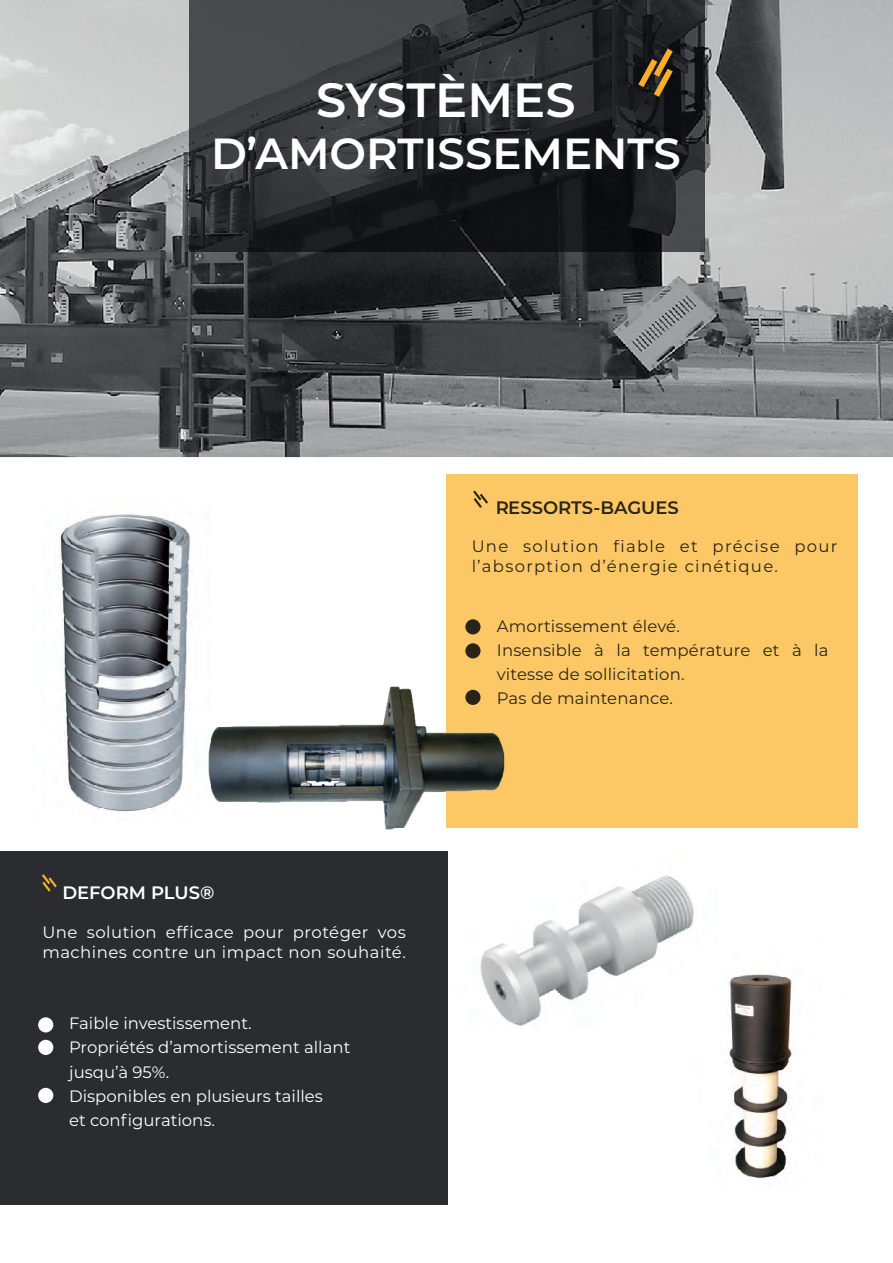
<style>
.page{position:relative;width:893px;height:1263px;background:#fff}
.page>*{position:absolute;margin:0;border:0;box-sizing:border-box;transform-origin:0 0}
.t1{font:600 48px "Montserrat";color:#fff}
.t2{font:600 43.5px "Montserrat";color:#fff}
.t3{font:600 18px "Montserrat";color:#05060a}
.t4{font:600 18px "Montserrat";color:#fff}
.t5{font:16.5px/24px "Montserrat";color:#fff}
.t6{font:16.5px/24px "Montserrat";letter-spacing:.01em;color:#05060a}
.t7{font:16.5px/19.8px "Montserrat";letter-spacing:.03em;color:#fff}
.t8{font:16.5px/19.8px "Montserrat";letter-spacing:.08em;color:#05060a}
</style>
<div class="page">
<img style="left:0;top:0;width:893px;height:458px">
<div style="left:0;top:851px;width:447px;height:353px;background:#2b2c2f"></div>
<svg style="left:190px;top:0;width:515px;height:252px;background:#2a2b2e"></svg>
<div style="left:446px;top:475px;width:412px;height:353px;background:#fcc866"></div>
<svg style="left:638px;top:49px;width:35px;height:48px;background:#5a441f"></svg>
<svg style="left:473px;top:490px;width:15px;height:18px"></svg>
<div style="left:465px;top:619px;width:15px;height:15px;background:#2a2318;border-radius:50%"></div>
<div style="left:38px;top:1017px;width:15px;height:15px;background:#fff;border-radius:50%"></div>
<div style="left:38px;top:1088px;width:15px;height:15px;background:#fff;border-radius:50%"></div>
<div style="left:38px;top:1040px;width:15px;height:15px;background:#fff;border-radius:50%"></div>
<svg style="left:42px;top:874px;width:15px;height:18px"></svg>
<img style="left:58px;top:514px;width:133px;height:298px">
<img style="left:728px;top:974px;width:65px;height:205px">
<img style="left:480px;top:875px;width:215px;height:151px">
<img style="left:174px;top:639px;width:356px;height:257px">
<h1 class="t1" style="left:316px;top:66px;width:261px">SYSTÈMES</h1>
<h2 class="t2" style="left:211px;top:123px;width:471px">D’AMORTISSEMENTS</h2>
<p class="t3" style="left:495px;top:494px;width:185px">RESSORTS-BAGUES</p>
<p class="t8" style="left:471px;top:536px;width:367px">Une solution fiable et précise pour l’absorption d’énergie cinétique.</p>
<p class="t4" style="left:62px;top:879px;width:154px">DEFORM PLUS®</p>
<p class="t7" style="left:42px;top:922px;width:365px">Une solution efficace pour protéger vos machines contre un impact non souhaité.</p>
<p class="t5" style="left:69px;top:1011px;width:283px">Faible investissement.<br>Propriétés d’amortissement allant jusqu’à 95%.<br>Disponibles en plusieurs tailles<br>et configurations.</p>
<p class="t6" style="left:497px;top:613px;width:333px">Amortissement élevé.<br>Insensible à la température et à la vitesse de sollicitation.<br>Pas de maintenance.</p>
</div>
